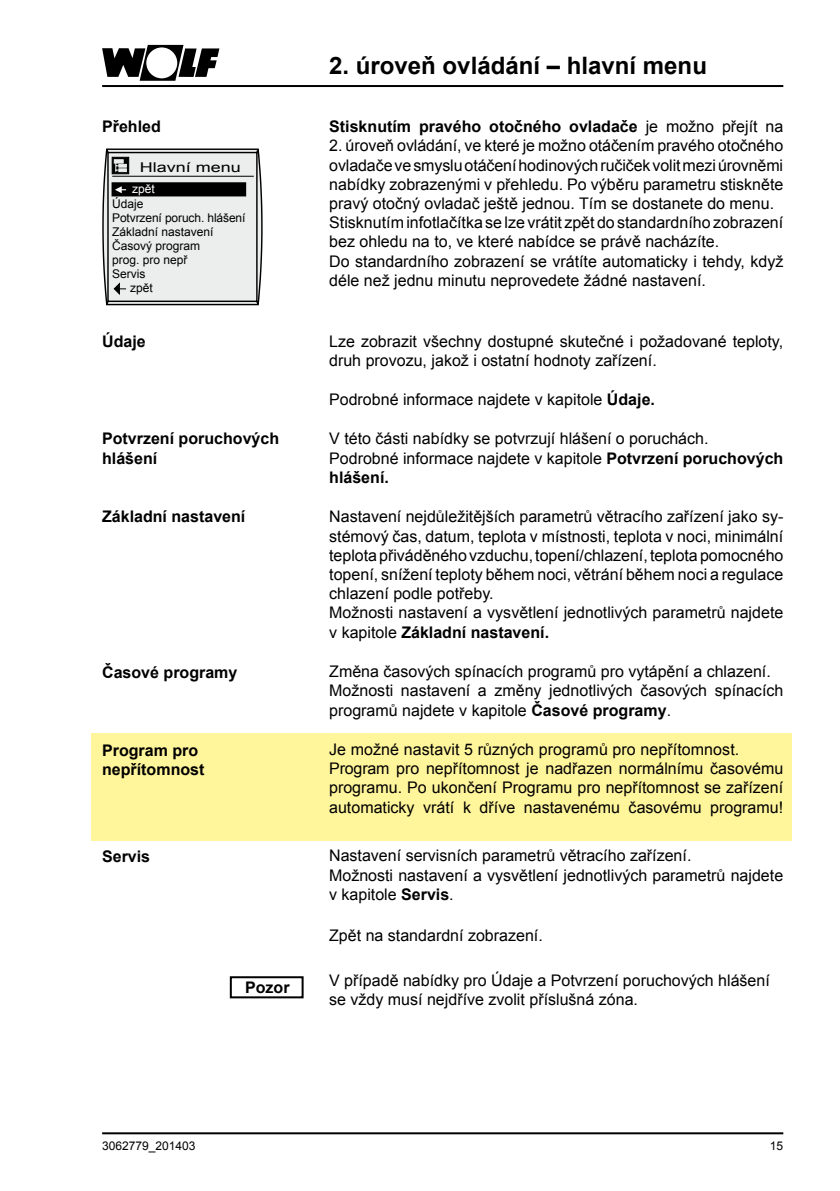
<style>
.page{position:relative;width:840px;height:1191px;background:#fff}
.page>*{position:absolute;margin:0;border:0;box-sizing:border-box;transform-origin:0 0}
.t1{font:700 24px "Arial";color:#000}
.t2{font:16px/19.2px "Arial";color:#000}
.t3{font:700 16px/19.2px "Arial";color:#000}
.t4{font:13.6px "Arial";color:#000;scale:1.33 1}
.t5{font:12px "Arial";color:#000}
.t6{font:12px "Arial";color:#fff}
.s1{font-weight:400}
.s2{font-weight:700}
</style>
<div class="page">
<div style="left:91px;top:733px;width:700px;height:107px;background:#fff59b"></div>
<hr style="left:102px;top:85px;width:680px;height:2px;background:#000">
<hr style="left:102px;top:1132px;width:680px;height:2px;background:#000">
<svg style="left:102px;top:45px;width:117px;height:36px"></svg>
<div style="left:230px;top:976px;width:73px;height:22px;border:2px solid #000"></div>
<svg style="left:102px;top:148px;width:161px;height:158px;background:#c7c8c8"></svg>
<h1 class="t1" style="left:329px;top:49px;width:379px">2. úroveň ovládání – hlavní menu</h1>
<p class="t3" style="left:102px;top:117px;width:60px">Přehled</p>
<p class="t4" style="left:140px;top:159px;width:77px">Hlavní menu</p>
<p class="t5" style="left:112px;top:196px;width:33px">Údaje</p>
<p class="t5" style="left:112px;top:210px;width:135px">Potvrzení poruch. hlášení</p>
<p class="t5" style="left:112px;top:224px;width:103px">Základní nastavení</p>
<p class="t5" style="left:112px;top:238px;width:90px">Časový program</p>
<p class="t5" style="left:112px;top:252px;width:77px">prog. pro nepř</p>
<p class="t5" style="left:112px;top:266px;width:35px">Servis</p>
<p class="t5" style="left:130px;top:280px;width:24px">zpět</p>
<p class="t6" style="left:132px;top:181px;width:24px">zpět</p>
<p class="t3" style="left:329px;top:117px;width:455px">Stisknutím pravého otočného ovladače <span class="s1">je možno přejít na</span></p>
<p class="t2" style="left:329px;top:136px;width:455px">2. úroveň ovládání, ve které je možno otáčením pravého otočného ovladače ve smyslu otáčení hodinových ručiček volit mezi úrovněmi nabídky zobrazenými v přehledu. Po výběru parametru stiskněte pravý otočný ovladač ještě jednou. Tím se dostanete do menu.<br>Stisknutím infotlačítka se lze vrátit zpět do standardního zobrazení bez ohledu na to, ve které nabídce se právě nacházíte.<br>Do standardního zobrazení se vrátíte automaticky i tehdy, když déle než jednu minutu neprovedete žádné nastavení.</p>
<p class="t3" style="left:102px;top:332px;width:45px">Údaje</p>
<p class="t2" style="left:329px;top:332px;width:455px">Lze zobrazit všechny dostupné skutečné i požadované teploty, druh provozu, jakož i ostatní hodnoty zařízení.</p>
<p class="t2" style="left:329px;top:390px;width:327px">Podrobné informace najdete v kapitole <span class="s2">Údaje.</span></p>
<p class="t3" style="left:102px;top:430px;width:178px">Potvrzení poruchových hlášení</p>
<p class="t2" style="left:329px;top:429px;width:455px">V této části nabídky se potvrzují hlášení o poruchách.<br>Podrobné informace najdete v kapitole <span class="s2">Potvrzení poruchových hlášení.</span></p>
<p class="t3" style="left:102px;top:508px;width:145px">Základní nastavení</p>
<p class="t2" style="left:329px;top:507px;width:455px">Nastavení nejdůležitějších parametrů větracího zařízení jako sy&shy;stémový čas, datum, teplota v místnosti, teplota v noci, minimální teplota přiváděného vzduchu, topení/chlazení, teplota pomocného topení, snížení teploty během noci, větrání během noci a regulace chlazení podle potřeby.<br>Možnosti nastavení a vysvětlení jednotlivých parametrů najdete v kapitole <span class="s2">Základní nastavení.</span></p>
<p class="t3" style="left:102px;top:663px;width:137px">Časové programy</p>
<p class="t2" style="left:329px;top:662px;width:455px">Změna časových spínacích programů pro vytápění a chlazení.<br>Možnosti nastavení a změny jednotlivých časových spínacích programů najdete v kapitole <span class="s2">Časové programy</span>.</p>
<p class="t3" style="left:102px;top:741px;width:104px">Program pro nepřítomnost</p>
<p class="t2" style="left:329px;top:740px;width:455px">Je možné nastavit 5 různých programů pro nepřítomnost.<br>Program pro nepřítomnost je nadřazen normálnímu časovému programu. Po ukončení Programu pro nepřítomnost se zařízení automaticky vrátí k dříve nastavenému časovému programu!</p>
<p class="t3" style="left:102px;top:847px;width:50px">Servis</p>
<p class="t2" style="left:329px;top:846px;width:455px">Nastavení servisních parametrů větracího zařízení.<br>Možnosti nastavení a vysvětlení jednotlivých parametrů najdete v kapitole <span class="s2">Servis</span>.</p>
<p class="t2" style="left:329px;top:925px;width:215px">Zpět na standardní zobrazení.</p>
<p class="t3" style="left:245px;top:978px;width:46px">Pozor</p>
<p class="t2" style="left:329px;top:970px;width:442px">V případě nabídky pro Údaje a Potvrzení poruchových hlášení se vždy musí nejdříve zvolit příslušná zóna.</p>
<p class="t5" style="left:102px;top:1137px;width:95px">3062779_201403</p>
<p class="t5" style="left:769px;top:1137px;width:15px">15</p>
</div>
